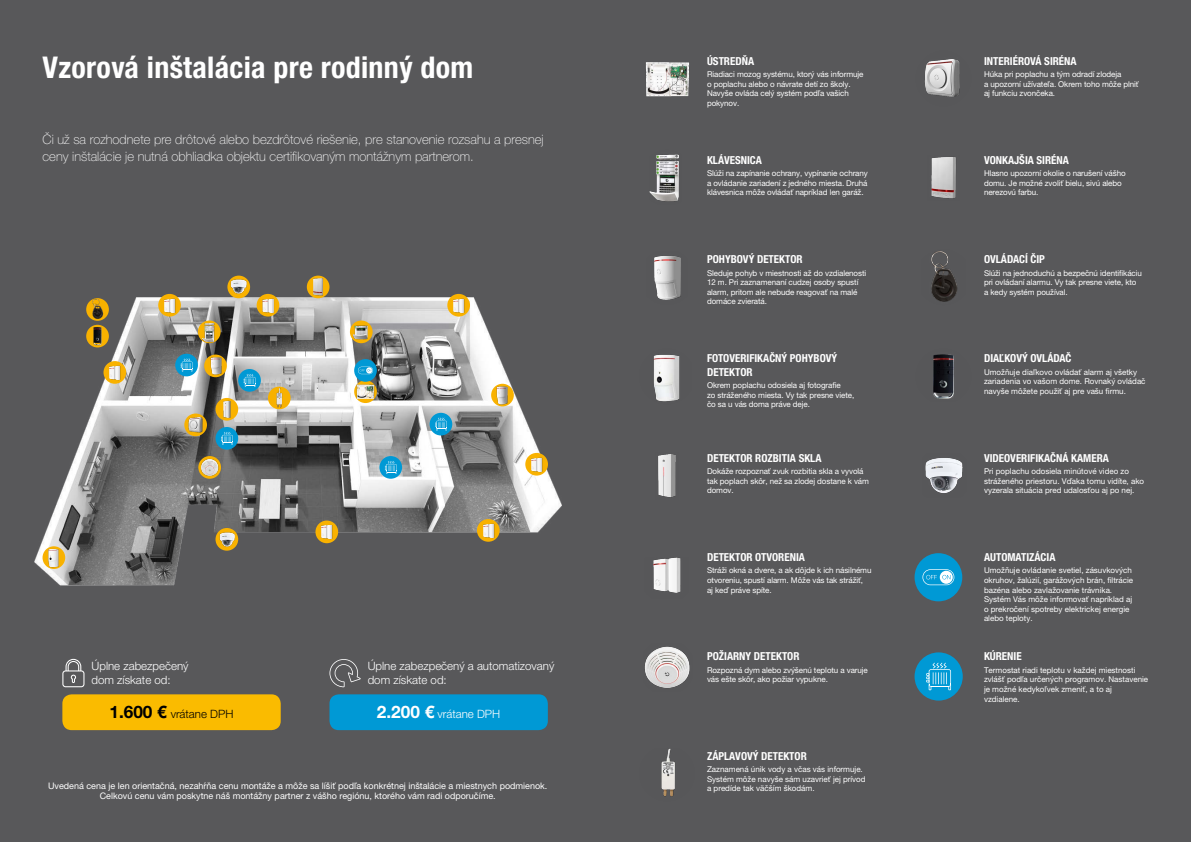
<style>
.page{position:relative;width:1191px;height:842px;background:#58585a}
.page>*{position:absolute;margin:0;border:0;box-sizing:border-box;transform-origin:0 0}
.t1{font:700 condensed 30px "Helvetica Neue LT Pro";letter-spacing:.01em;color:#fff}
.t2{font:100 13px/17px "Helvetica Neue LT Pro";color:#fff}
.t3{font:300 11.5px/13.8px "Helvetica Neue LT Pro";color:#fff}
.t4{font:300 11.5px "Helvetica Neue LT Pro";color:#000}
.t5{font:700 condensed 11px/13.2px "Helvetica Neue LT Pro";color:#fff}
.t6{font:9px/10.8px "Helvetica Neue LT Pro";color:#fff;text-align:center}
.t7{font:8px/9.6px "Helvetica Neue LT Pro";letter-spacing:-.01em;color:#fff}
.s1{font-weight:700;font-size:17.2px}
</style>
<div class="page">
<div style="left:62px;top:694px;width:219px;height:36px;background:#fabb00;border-radius:9px"></div>
<div style="left:329px;top:694px;width:219px;height:36px;background:#0099d5;border-radius:9px"></div>
<img style="left:34px;top:288px;width:527px;height:298px">
<img style="left:43px;top:546px;width:21px;height:23px">
<img style="left:653px;top:355px;width:27px;height:47px">
<div style="left:198px;top:321px;width:23px;height:22px;background:#f9b200;border-radius:50%"></div>
<img style="left:202px;top:321px;width:13px;height:22px">
<img style="left:649px;top:154px;width:30px;height:47px">
<svg style="left:350px;top:321px;width:22px;height:22px"></svg>
<img style="left:353px;top:322px;width:15px;height:17px">
<div style="left:257px;top:294px;width:22px;height:23px;background:#f9b200;border-radius:50%"></div>
<img style="left:259px;top:298px;width:18px;height:17px">
<div style="left:307px;top:276px;width:22px;height:22px;background:#f9b200;border-radius:50%"></div>
<img style="left:313px;top:278px;width:10px;height:18px">
<img style="left:931px;top:157px;width:25px;height:41px">
<div style="left:227px;top:276px;width:23px;height:22px;background:#f9b200;border-radius:50%"></div>
<img style="left:230px;top:278px;width:18px;height:18px">
<img style="left:925px;top:458px;width:38px;height:35px">
<svg style="left:215px;top:528px;width:23px;height:23px"></svg>
<img style="left:218px;top:530px;width:18px;height:18px">
<svg style="left:158px;top:294px;width:23px;height:23px"></svg>
<img style="left:160px;top:298px;width:19px;height:17px">
<svg style="left:103px;top:361px;width:23px;height:23px"></svg>
<img style="left:106px;top:365px;width:18px;height:17px">
<svg style="left:86px;top:298px;width:23px;height:23px"></svg>
<img style="left:88px;top:298px;width:19px;height:23px">
<img style="left:931px;top:251px;width:27px;height:51px">
<div style="left:86px;top:325px;width:23px;height:22px;background:#f9b200;border-radius:50%"></div>
<img style="left:86px;top:325px;width:23px;height:21px">
<img style="left:933px;top:354px;width:21px;height:45px">
<div style="left:477px;top:519px;width:22px;height:23px;background:#f9b200;border-radius:50%"></div>
<img style="left:479px;top:523px;width:18px;height:17px">
<svg style="left:315px;top:520px;width:23px;height:23px"></svg>
<img style="left:318px;top:525px;width:18px;height:17px">
<div style="left:215px;top:398px;width:23px;height:23px;background:#f9b200;border-radius:50%"></div>
<img style="left:223px;top:400px;width:8px;height:18px">
<img style="left:658px;top:454px;width:18px;height:43px">
<div style="left:268px;top:387px;width:23px;height:22px;background:#f9b200;border-radius:50%"></div>
<img style="left:268px;top:388px;width:23px;height:21px">
<img style="left:661px;top:748px;width:14px;height:49px">
<img style="left:184px;top:413px;width:23px;height:23px;border-radius:11px">
<img style="left:914px;top:50px;width:58px;height:57px;border-radius:29px">
<svg style="left:198px;top:456px;width:23px;height:23px"></svg>
<img style="left:200px;top:457px;width:20px;height:20px">
<img style="left:645px;top:646px;width:45px;height:42px">
<svg style="left:354px;top:380px;width:23px;height:23px"></svg>
<img style="left:357px;top:385px;width:17px;height:14px">
<img style="left:645px;top:62px;width:45px;height:35px">
<svg style="left:204px;top:355px;width:23px;height:22px"></svg>
<img style="left:207px;top:355px;width:17px;height:22px">
<svg style="left:491px;top:384px;width:23px;height:22px"></svg>
<img style="left:494px;top:385px;width:17px;height:21px">
<img style="left:654px;top:256px;width:27px;height:44px">
<svg style="left:525px;top:453px;width:23px;height:23px"></svg>
<img style="left:527px;top:457px;width:19px;height:17px">
<svg style="left:447px;top:294px;width:23px;height:23px"></svg>
<img style="left:449px;top:298px;width:19px;height:17px">
<img style="left:653px;top:557px;width:28px;height:36px">
<div style="left:914px;top:652px;width:48px;height:49px;background:#0099d5;border-radius:50%"></div>
<svg style="left:926px;top:663px;width:25px;height:27px"></svg>
<div style="left:429px;top:413px;width:23px;height:22px;background:#0099d5;border-radius:50%"></div>
<svg style="left:435px;top:418px;width:12px;height:13px"></svg>
<div style="left:379px;top:456px;width:23px;height:23px;background:#0099d5;border-radius:50%"></div>
<svg style="left:385px;top:461px;width:12px;height:13px"></svg>
<div style="left:238px;top:369px;width:23px;height:23px;background:#0099d5;border-radius:50%"></div>
<svg style="left:244px;top:374px;width:12px;height:13px"></svg>
<div style="left:215px;top:427px;width:23px;height:23px;background:#0099d5;border-radius:50%"></div>
<svg style="left:221px;top:432px;width:12px;height:13px"></svg>
<div style="left:175px;top:354px;width:23px;height:22px;background:#0099d5;border-radius:50%"></div>
<svg style="left:181px;top:359px;width:12px;height:12px"></svg>
<svg style="left:329px;top:659px;width:32px;height:28px"></svg>
<svg style="left:62px;top:659px;width:22px;height:28px"></svg>
<div style="left:354px;top:359px;width:23px;height:23px;background:#0099d5;border-radius:50%"></div>
<svg style="left:358px;top:367px;width:15px;height:7px"></svg>
<div style="left:914px;top:553px;width:48px;height:48px;background:#0099d5;border-radius:50%"></div>
<svg style="left:922px;top:569px;width:32px;height:16px"></svg>
<h1 class="t1" style="left:43px;top:49px;width:432px">Vzorová inštalácia pre rodinný dom</h1>
<h2 class="t2" style="left:43px;top:131px;width:503px">Či už sa rozhodnete pre drôtové alebo bezdrôtové riešenie, pre stanovenie rozsahu a presnej ceny inštalácie je nutná obhliadka objektu certifikovaným montážnym partnerom.</h2>
<h3 class="t3" style="left:92px;top:659px;width:98px">Úplne zabezpečený dom získate od:</h3>
<h3 class="t3" style="left:368px;top:659px;width:188px">Úplne zabezpečený a automatizovaný dom získate od:</h3>
<h3 class="t4" style="left:109px;top:707px;width:125px"><span class="s1">1.600 €</span> vrátane DPH</h3>
<h3 class="t3" style="left:377px;top:707px;width:125px"><span class="s1">2.200 €</span> vrátane DPH</h3>
<p class="t6" style="left:48px;top:780px;width:501px">Uvedená cena je len orientačná, nezahŕňa cenu montáže a môže sa líšiť podľa konkrétnej inštalácie a miestnych podmienok.<br>Celkovú cenu vám poskytne náš montážny partner z vášho regiónu, ktorého vám radi odporučíme.</p>
<h3 class="t5" style="left:707px;top:54px;width:49px">ÚSTREDŇA</h3>
<p class="t7" style="left:707px;top:69px;width:158px">Riadiaci mozog systému, ktorý vás informuje o poplachu alebo o návrate detí zo školy.<br>Navyše ovláda celý systém podľa vašich pokynov.</p>
<h3 class="t5" style="left:707px;top:153px;width:56px">KLÁVESNICA</h3>
<p class="t7" style="left:707px;top:169px;width:162px;text-align:justify">Slúži na zapínanie ochrany, vypínanie ochrany a ovládanie zariadení z jedného miesta. Druhá klávesnica môže ovládať napríklad len garáž.</p>
<h3 class="t5" style="left:707px;top:252px;width:97px">POHYBOVÝ DETEKTOR</h3>
<p class="t7" style="left:707px;top:268px;width:161px">Sleduje pohyb v miestnosti až do vzdialenosti 12 m. Pri zaznamenaní cudzej osoby spustí alarm, pritom ale nebude reagovať na malé domáce zvieratá.</p>
<h3 class="t5" style="left:707px;top:352px;width:132px">FOTOVERIFIKAČNÝ POHYBOVÝ<br>DETEKTOR</h3>
<p class="t7" style="left:707px;top:380px;width:149px">Okrem poplachu odosiela aj fotografie<br>zo stráženého miesta. Vy tak presne viete, čo sa u vás doma práve deje.</p>
<h3 class="t5" style="left:707px;top:451px;width:116px">DETEKTOR ROZBITIA SKLA</h3>
<p class="t7" style="left:707px;top:466px;width:163px">Dokáže rozpoznať zvuk rozbitia skla a vyvolá tak poplach skôr, než sa zlodej dostane k vám domov.</p>
<h3 class="t5" style="left:707px;top:550px;width:99px">DETEKTOR OTVORENIA</h3>
<p class="t7" style="left:707px;top:566px;width:166px">Stráži okná a dvere, a ak dôjde k ich násilnému otvoreniu, spustí alarm. Môže vás tak strážiť,<br>aj keď práve spíte.</p>
<h3 class="t5" style="left:707px;top:650px;width:94px">POŽIARNY DETEKTOR</h3>
<p class="t7" style="left:707px;top:665px;width:162px">Rozpozná dym alebo zvýšenú teplotu a varuje vás ešte skôr, ako požiar vypukne.</p>
<h3 class="t5" style="left:707px;top:749px;width:101px">ZÁPLAVOVÝ DETEKTOR</h3>
<p class="t7" style="left:707px;top:764px;width:160px">Zaznamená únik vody a včas vás informuje.<br>Systém môže navyše sám uzavrieť jej prívod a predíde tak väčším škodám.</p>
<h3 class="t5" style="left:984px;top:54px;width:94px">INTERIÉROVÁ SIRÉNA</h3>
<p class="t7" style="left:984px;top:69px;width:156px">Húka pri poplachu a tým odradí zlodeja<br>a upozorní užívateľa. Okrem toho môže plniť aj funkciu zvončeka.</p>
<h3 class="t5" style="left:984px;top:153px;width:86px">VONKAJŠIA SIRÉNA</h3>
<p class="t7" style="left:984px;top:169px;width:143px">Hlasno upozorní okolie o narušení vášho domu. Je možné zvoliť bielu, sivú alebo nerezovú farbu.</p>
<h3 class="t5" style="left:984px;top:252px;width:62px">OVLÁDACÍ ČIP</h3>
<p class="t7" style="left:984px;top:268px;width:159px">Slúži na jednoduchú a bezpečnú identifikáciu pri ovládaní alarmu. Vy tak presne viete, kto a kedy systém používal.</p>
<h3 class="t5" style="left:984px;top:352px;width:89px">DIAĽKOVÝ OVLÁDAČ</h3>
<p class="t7" style="left:984px;top:367px;width:163px">Umožňuje diaľkovo ovládať alarm aj všetky zariadenia vo vašom dome. Rovnaký ovládač navyše môžete použiť aj pre vašu firmu.</p>
<h3 class="t5" style="left:984px;top:451px;width:126px">VIDEOVERIFIKAČNÁ KAMERA</h3>
<p class="t7" style="left:984px;top:466px;width:162px">Pri poplachu odosiela minútové video zo stráženého priestoru. Vďaka tomu vidíte, ako vyzerala situácia pred udalosťou aj po nej.</p>
<h3 class="t5" style="left:984px;top:550px;width:73px">AUTOMATIZÁCIA</h3>
<p class="t7" style="left:984px;top:566px;width:151px">Umožňuje ovládanie svetiel, zásuvkových okruhov, žalúzií, garážových brán, filtrácie bazéna alebo zavlažovanie trávnika.<br>Systém Vás môže informovať napríklad aj o prekročení spotreby elektrickej energie alebo teploty.</p>
<h3 class="t5" style="left:984px;top:650px;width:39px">KÚRENIE</h3>
<p class="t7" style="left:984px;top:665px;width:166px">Termostat riadi teplotu v každej miestnosti zvlášť podľa určených programov. Nastavenie je možné kedykoľvek zmeniť, a to aj vzdialene.</p>
</div>
